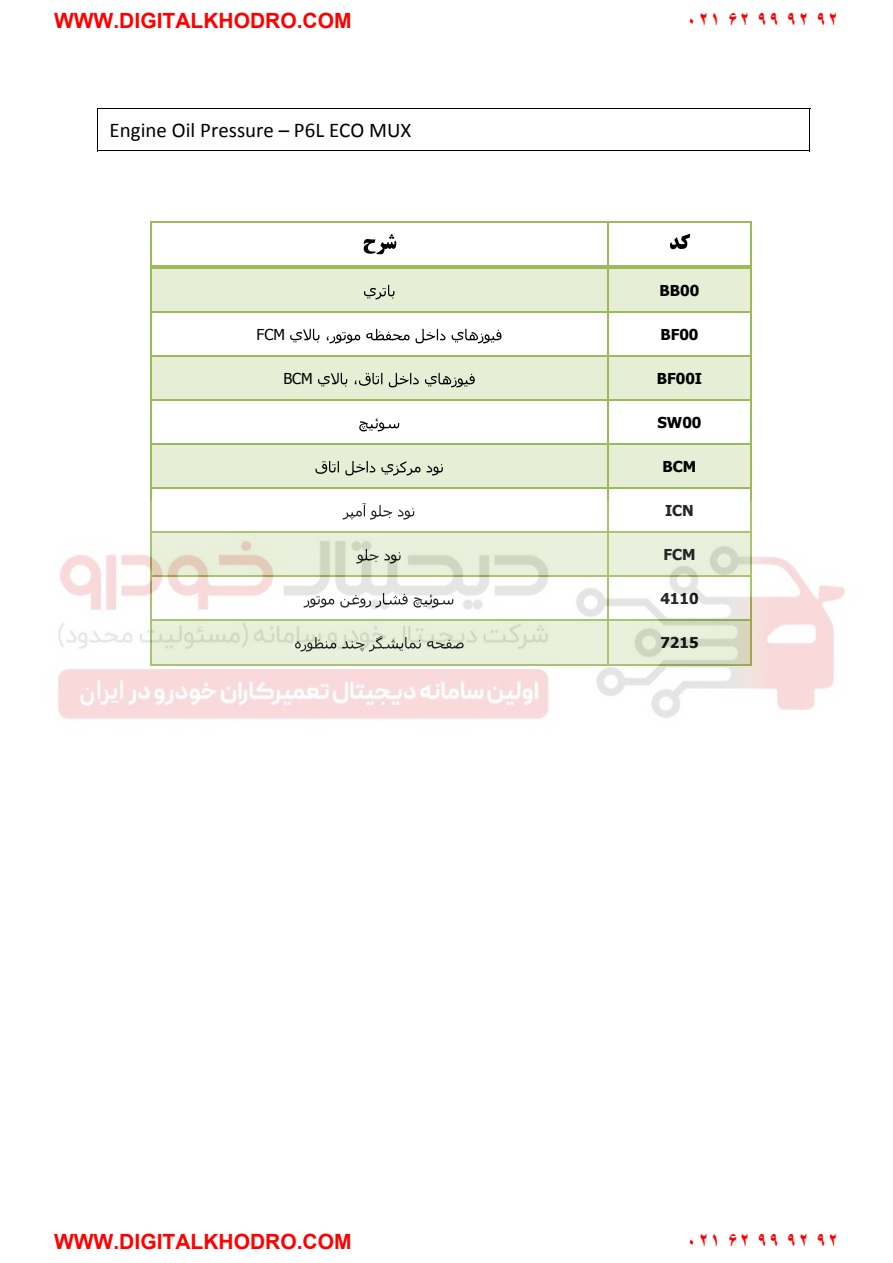
<style>
.page{position:relative;width:893px;height:1263px;background:#fff}
.page>*{position:absolute;margin:0;border:0;box-sizing:border-box;transform-origin:0 0}
.t1{font:700 21px "Arial";color:#f00}
.t2{font:21px "Calibri";color:#000}
.t3{font:700 15px "Tahoma";color:#000}
.t4{font:15px "Tahoma";color:#000}
</style>
<div class="page">
<hr style="left:97px;top:108px;width:713px;height:1px;background:#000">
<hr style="left:97px;top:109px;width:1px;height:42px;background:#000">
<hr style="left:97px;top:151px;width:542px;height:1px;background:#000">
<hr style="left:640px;top:151px;width:169px;height:1px;background:#000">
<hr style="left:809px;top:109px;width:1px;height:42px;background:#000">
<svg style="left:670px;top:234px;width:20px;height:15px"></svg>
<svg style="left:364px;top:234px;width:32px;height:20px"></svg>
<hr style="left:150px;top:222px;width:457px;height:1px;background:#9bbb59">
<hr style="left:609px;top:222px;width:141px;height:1px;background:#9bbb59">
<hr style="left:150px;top:223px;width:1px;height:43px;background:#9bbb59">
<hr style="left:607px;top:223px;width:2px;height:43px;background:#9bbb59">
<hr style="left:750px;top:223px;width:1px;height:43px;background:#9bbb59">
<div style="left:609px;top:269px;width:141px;height:43px;background:#e6eed5"></div>
<div style="left:151px;top:269px;width:456px;height:43px;background:#e6eed5"></div>
<svg style="left:364px;top:285px;width:30px;height:14px"></svg>
<hr style="left:151px;top:266px;width:456px;height:3px;background:#9bbb59">
<hr style="left:607px;top:266px;width:143px;height:3px;background:#9bbb59">
<hr style="left:150px;top:269px;width:1px;height:43px;background:#9bbb59">
<hr style="left:607px;top:269px;width:2px;height:43px;background:#9bbb59">
<hr style="left:750px;top:269px;width:1px;height:43px;background:#9bbb59">
<svg style="left:290px;top:329px;width:29px;height:14px"></svg>
<svg style="left:327px;top:332px;width:33px;height:11px"></svg>
<svg style="left:366px;top:329px;width:43px;height:11px"></svg>
<svg style="left:415px;top:329px;width:30px;height:14px"></svg>
<svg style="left:452px;top:329px;width:49px;height:14px"></svg>
<hr style="left:151px;top:312px;width:456px;height:1px;background:#9bbb59">
<hr style="left:609px;top:312px;width:141px;height:1px;background:#9bbb59">
<hr style="left:150px;top:313px;width:1px;height:43px;background:#9bbb59">
<hr style="left:607px;top:313px;width:2px;height:43px;background:#9bbb59">
<hr style="left:750px;top:313px;width:1px;height:43px;background:#9bbb59">
<div style="left:609px;top:357px;width:141px;height:43px;background:#e6eed5"></div>
<div style="left:151px;top:357px;width:456px;height:43px;background:#e6eed5"></div>
<svg style="left:318px;top:373px;width:29px;height:14px"></svg>
<svg style="left:355px;top:373px;width:27px;height:13px"></svg>
<svg style="left:389px;top:373px;width:30px;height:14px"></svg>
<svg style="left:425px;top:373px;width:50px;height:14px"></svg>
<hr style="left:151px;top:356px;width:456px;height:1px;background:#9bbb59">
<hr style="left:609px;top:356px;width:141px;height:1px;background:#9bbb59">
<hr style="left:150px;top:357px;width:1px;height:43px;background:#9bbb59">
<hr style="left:607px;top:357px;width:2px;height:43px;background:#9bbb59">
<hr style="left:750px;top:357px;width:1px;height:43px;background:#9bbb59">
<svg style="left:359px;top:419px;width:40px;height:12px"></svg>
<hr style="left:151px;top:400px;width:456px;height:1px;background:#9bbb59">
<hr style="left:609px;top:400px;width:141px;height:1px;background:#9bbb59">
<hr style="left:150px;top:401px;width:1px;height:43px;background:#9bbb59">
<hr style="left:607px;top:401px;width:2px;height:43px;background:#9bbb59">
<hr style="left:750px;top:401px;width:1px;height:43px;background:#9bbb59">
<div style="left:609px;top:445px;width:141px;height:43px;background:#e6eed5"></div>
<div style="left:151px;top:445px;width:456px;height:43px;background:#e6eed5"></div>
<svg style="left:427px;top:464px;width:16px;height:12px"></svg>
<svg style="left:381px;top:461px;width:39px;height:15px"></svg>
<svg style="left:345px;top:461px;width:30px;height:15px"></svg>
<svg style="left:315px;top:461px;width:24px;height:13px"></svg>
<hr style="left:151px;top:444px;width:456px;height:1px;background:#9bbb59">
<hr style="left:609px;top:444px;width:141px;height:1px;background:#9bbb59">
<hr style="left:150px;top:445px;width:1px;height:43px;background:#9bbb59">
<hr style="left:607px;top:445px;width:2px;height:43px;background:#9bbb59">
<hr style="left:750px;top:445px;width:1px;height:43px;background:#9bbb59">
<hr style="left:151px;top:488px;width:456px;height:1px;background:#9bbb59">
<hr style="left:609px;top:488px;width:141px;height:1px;background:#9bbb59">
<hr style="left:150px;top:489px;width:1px;height:43px;background:#9bbb59">
<hr style="left:607px;top:489px;width:2px;height:43px;background:#9bbb59">
<hr style="left:750px;top:489px;width:1px;height:43px;background:#9bbb59">
<img style="left:58px;top:501px;width:787px;height:218px">
<p class="t1" style="left:54px;top:6px;width:299px">WWW.DIGITALKHODRO.COM</p>
<p class="t1" style="left:686px;top:6px;width:155px">۰۲۱ ۶۲ ۹۹ ۹۲ ۹۲</p>
<p class="t2" style="left:110px;top:117px;width:303px">Engine Oil Pressure – P6L ECO MUX</p>
<p class="t3" style="left:659px;top:280px;width:41px">BB00</p>
<p class="t4" style="left:257px;top:325px;width:30px">FCM</p>
<p class="t3" style="left:660px;top:324px;width:40px">BF00</p>
<p class="t4" style="left:283px;top:369px;width:31px">BCM</p>
<p class="t3" style="left:657px;top:368px;width:47px">BF00I</p>
<p class="t3" style="left:657px;top:412px;width:46px">SW00</p>
<p class="t3" style="left:662px;top:456px;width:35px">BCM</p>
<p class="t3" style="left:665px;top:500px;width:30px">ICN</p>
<p class="t3" style="left:663px;top:544px;width:34px">FCM</p>
<p class="t3" style="left:660px;top:588px;width:40px">4110</p>
<p class="t3" style="left:660px;top:632px;width:40px">7215</p>
<p class="t1" style="left:54px;top:1227px;width:299px">WWW.DIGITALKHODRO.COM</p>
<p class="t1" style="left:686px;top:1227px;width:155px">۰۲۱ ۶۲ ۹۹ ۹۲ ۹۲</p>
</div>
